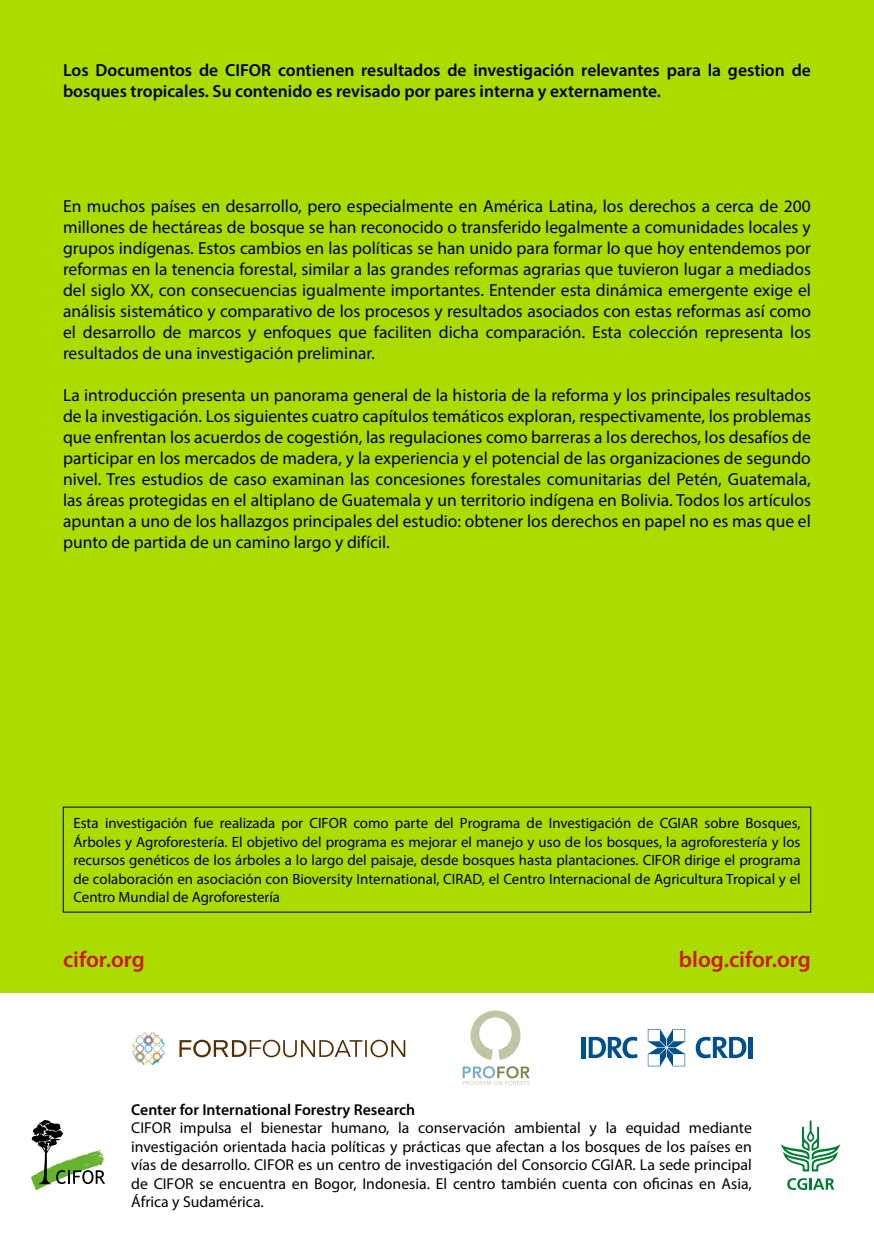
<style>
.page{position:relative;width:874px;height:1241px;background:#fff}
.page>*{position:absolute;margin:0;border:0;box-sizing:border-box;transform-origin:0 0}
.t1{font:600 22.75px "Myriad Pro";color:#cd171a}
.t2{font:17.5px/21px "Myriad Pro";color:#000;text-align:justify}
.t3{font:600 17.5px/21px "Myriad Pro";color:#000}
.t4{font:15.75px/18.4px "Myriad Pro";color:#000;text-align:justify}
.t5{font:600 15.75px "Myriad Pro";color:#000}
.t6{font:14.88px/18.4px "Myriad Pro";color:#000;text-align:justify}
</style>
<div class="page">
<svg style="left:179px;top:1039px;width:226px;height:18px"></svg>
<svg style="left:132px;top:1032px;width:33px;height:33px"></svg>
<div style="left:0;top:0;width:873px;height:992px;background:#abdc00"></div>
<svg style="left:31px;top:1120px;width:74px;height:69px"></svg>
<svg style="left:780px;top:1120px;width:59px;height:51px"></svg>
<svg style="left:787px;top:1178px;width:46px;height:11px"></svg>
<hr style="left:581px;top:1036px;width:4px;height:21px;background:#00508b">
<svg style="left:588px;top:1036px;width:49px;height:22px"></svg>
<svg style="left:695px;top:1036px;width:51px;height:22px"></svg>
<svg style="left:748px;top:1037px;width:3px;height:20px"></svg>
<svg style="left:647px;top:1029px;width:37px;height:37px"></svg>
<svg style="left:470px;top:1010px;width:50px;height:49px"></svg>
<svg style="left:462px;top:1066px;width:67px;height:18px"></svg>
<p class="t3" style="left:63px;top:59px;width:749px">Los Documentos de CIFOR contienen resultados de investigación relevantes para la gestion de bosques tropicales. Su contenido es revisado por pares interna y externamente.</p>
<p class="t2" style="left:63px;top:195px;width:749px">En muchos países en desarrollo, pero especialmente en América Latina, los derechos a cerca de 200 millones de hectáreas de bosque se han reconocido o transferido legalmente a comunidades locales y grupos indígenas. Estos cambios en las políticas se han unido para formar lo que hoy entendemos por reformas en la tenencia forestal, similar a las grandes reformas agrarias que tuvieron lugar a mediados del siglo XX, con consecuencias igualmente importantes. Entender esta dinámica emergente exige el análisis sistemático y comparativo de los procesos y resultados asociados con estas reformas así como el desarrollo de marcos y enfoques que faciliten dicha comparación. Esta colección representa los resultados de una investigación preliminar.</p>
<p class="t2" style="left:63px;top:384px;width:749px">La introducción presenta un panorama general de la historia de la reforma y los principales resultados de la investigación. Los siguientes cuatro capítulos temáticos exploran, respectivamente, los problemas que enfrentan los acuerdos de cogestión, las regulaciones como barreras a los derechos, los desafíos de participar en los mercados de madera, y la experiencia y el potencial de las organizaciones de segundo nivel. Tres estudios de caso examinan las concesiones forestales comunitarias del Petén, Guatemala, las áreas protegidas en el altiplano de Guatemala y un territorio indígena en Bolivia. Todos los artículos apuntan a uno de los hallazgos principales del estudio: obtener los derechos en papel no es mas que el punto de partida de un camino largo y difícil.</p>
<p class="t6" style="left:73px;top:813px;width:728px">Esta investigación fue realizada por CIFOR como parte del Programa de Investigación de CGIAR sobre Bosques, Árboles y Agroforestería. El objetivo del programa es mejorar el manejo y uso de los bosques, la agroforestería y los recursos genéticos de los árboles a lo largo del paisaje, desde bosques hasta plantaciones. CIFOR dirige el programa de colaboración en asociación con Bioversity International, CIRAD, el Centro Internacional de Agricultura Tropical y el Centro Mundial de Agroforestería</p>
<h1 class="t1" style="left:63px;top:944px;width:83px">cifor.org</h1>
<h1 class="t1" style="left:678px;top:944px;width:133px">blog.cifor.org</h1>
<p class="t5" style="left:131px;top:1099px;width:285px">Center for International Forestry Research</p>
<p class="t4" style="left:131px;top:1118px;width:622px">CIFOR impulsa el bienestar humano, la conservación ambiental y la equidad mediante investigación orientada hacia políticas y prácticas que afectan a los bosques de los países en vías de desarrollo. CIFOR es un centro de investigación del Consorcio CGIAR. La sede principal de CIFOR se encuentra en Bogor, Indonesia. El centro también cuenta con oficinas en Asia, África y Sudamérica.</p>
</div>
